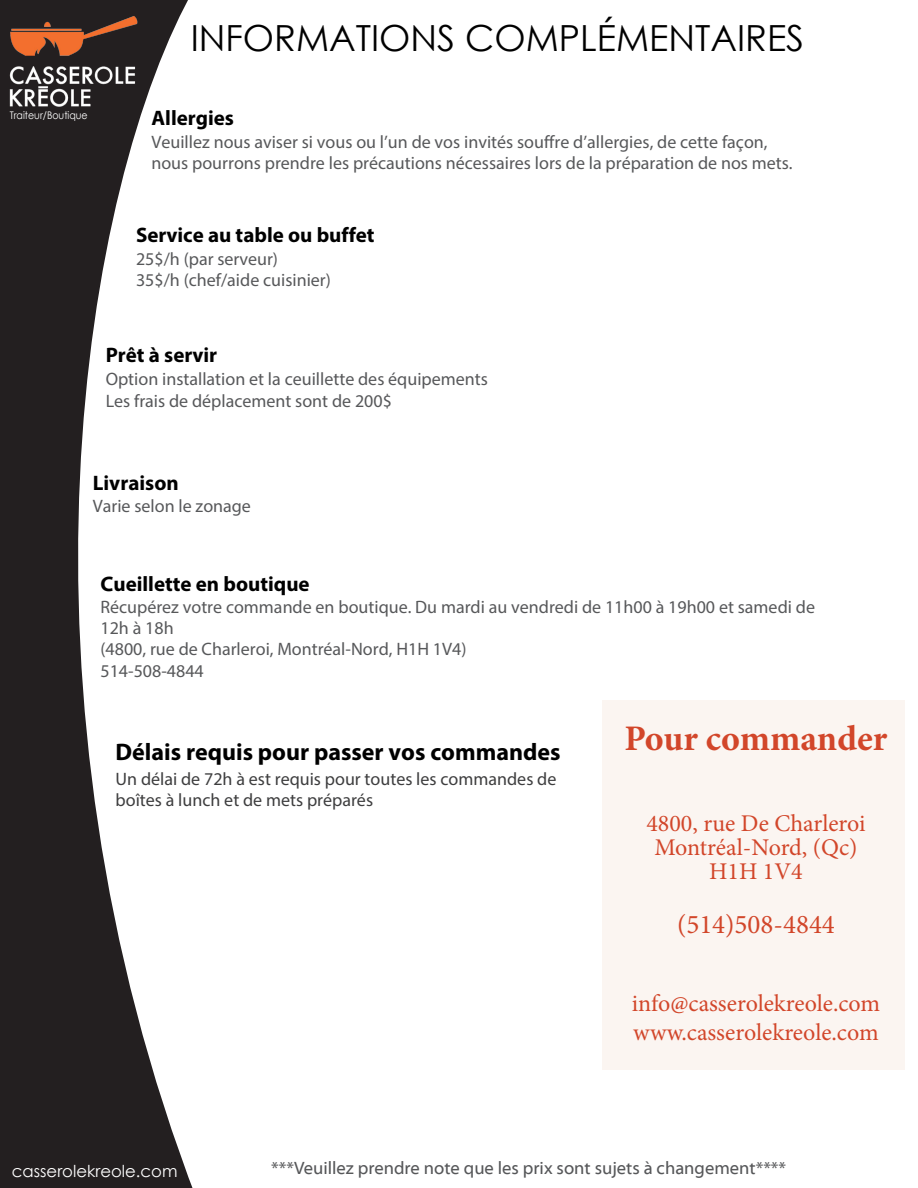
<style>
.page{position:relative;width:918px;height:1188px;background:#fff}
.page>*{position:absolute;margin:0;border:0;box-sizing:border-box;transform-origin:0 0}
.t1{font:36px "Century Gothic";color:#000}
.t2{font:700 36px "Minion Pro";color:#d2462a}
.t3{font:27px "Minion Pro";color:#d2462a}
.t4{font:24px "Minion Pro";color:#d2462a}
.t5{font:700 24px "Myriad Pro";color:#000}
.t6{font:700 21px "Myriad Pro";color:#000}
.t7{font:18px/21.6px "Myriad Pro";color:#57585a}
.t8{font:18px/21.6px "Myriad Pro";color:#3e3e3f}
.t9{font:18px "Myriad Web Pro";color:#57585a}
.t10{font:16.5px "Century Gothic";color:#fff}
.t11{font:10.5px "Century Gothic";color:#fff;scale:.9 1}
.s1{font-family:"Myriad Web Pro"}
</style>
<div class="page">
<svg style="left:0;top:0;width:193px;height:1188px;fill:#231f20"></svg>
<img style="left:0;top:0;width:155px;height:132px">
<div style="left:602px;top:700px;width:302px;height:370px;background:#fbf5f1"></div>
<p class="t11" style="left:10px;top:108px;width:88px">Traiteur/Boutique</p>
<p class="t1" style="left:191px;top:12px;width:615px">INFORMATIONS COMPLÉMENTAIRES</p>
<p class="t6" style="left:151px;top:104px;width:84px">Allergies</p>
<p class="t7" style="left:151px;top:130px;width:643px">Veuillez nous aviser si vous ou l’un de vos invités souffre d’allergies, de cette façon, nous pourrons prendre les précautions nécessaires lors de la préparation de nos mets.</p>
<p class="t6" style="left:136px;top:221px;width:240px">Service au table ou buffet</p>
<p class="t7" style="left:136px;top:248px;width:196px">25$/h (par serveur)<br>35$/h (chef/aide cuisinier)</p>
<p class="t6" style="left:106px;top:342px;width:113px">Prêt à servir</p>
<p class="t7" style="left:106px;top:368px;width:384px">Option installation et la ceuillette des équipements<br>Les frais de déplacement sont de 200$</p>
<p class="t6" style="left:93px;top:469px;width:87px">Livraison</p>
<p class="t7" style="left:93px;top:495px;width:160px">Varie selon le zonage</p>
<p class="t6" style="left:100px;top:570px;width:211px"><span class="s1">C</span>ueillette en boutique</p>
<p class="t7" style="left:100px;top:596px;width:716px">Récupérez votre commande en boutique. Du mardi au vendredi de 11h00 à 19h00 et samedi de 12h à 18h<br>(4800, rue de Charleroi, Montréal-Nord, H1H 1V4)<br>514-508-4844</p>
<p class="t5" style="left:116px;top:737px;width:446px">Délais requis pour passer vos commandes</p>
<p class="t8" style="left:116px;top:767px;width:442px">Un délai de 72h à est requis pour toutes les commandes de boîtes à lunch et de mets préparés</p>
<p class="t2" style="left:625px;top:713px;width:264px">Pour commander</p>
<p class="t4" style="left:646px;top:808px;width:221px">4800, rue De Charleroi</p>
<p class="t4" style="left:654px;top:832px;width:205px">Montréal-Nord, (Qc)</p>
<p class="t4" style="left:709px;top:856px;width:95px">H1H 1V4</p>
<p class="t3" style="left:677px;top:907px;width:159px">(514)508-4844</p>
<p class="t4" style="left:632px;top:988px;width:250px">info@casserolekreole.com</p>
<p class="t4" style="left:633px;top:1016px;width:247px">www.casserolekreole.com</p>
<p class="t10" style="left:12px;top:1159px;width:167px">casserolekreole.com</p>
<p class="t9" style="left:271px;top:1158px;width:516px">***Veuillez prendre note que les prix sont sujets à changement****</p>
</div>
